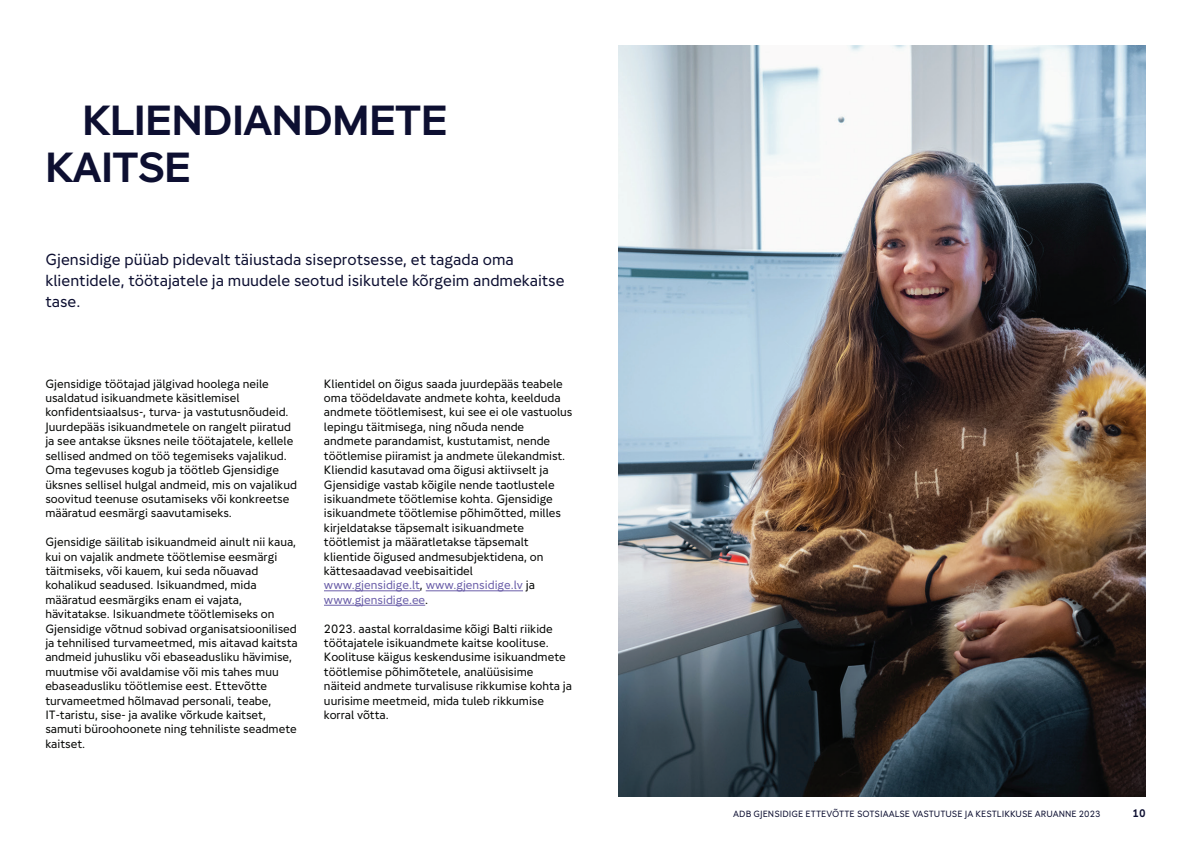
<style>
.page{position:relative;width:1191px;height:842px;background:#fff}
.page>*{position:absolute;margin:0;border:0;box-sizing:border-box;transform-origin:0 0}
.t1{font:42px/46.2px "Gjensidige Display";color:#0d0f31}
.t2{font:16px/21px "Gjensidige Type";color:#0d0f31}
.t3{font:12px/14.4px "Gjensidige Type";color:#040503}
.t4{font:700 11px "Gjensidige Type";color:#0d0f31}
.t5{font:9px "Gjensidige Type";color:#0d0f31}
.s1{color:#6b5fa9}
</style>
<div class="page">
<img style="left:618px;top:45px;width:527px;height:752px">
<hr style="left:324px;top:590px;width:96px;height:1px;background:#6b5fa9">
<hr style="left:426px;top:590px;width:97px;height:1px;background:#6b5fa9">
<hr style="left:324px;top:605px;width:101px;height:1px;background:#6b5fa9">
<h1 class="t1" style="left:45px;top:97px;width:403px;text-indent:37px">KLIENDIANDMETE<br>KAITSE</h1>
<h2 class="t2" style="left:45px;top:248px;width:521px">Gjensidige püüab pidevalt täiustada siseprotsesse, et tagada oma klientidele, töötajatele ja muudele seotud isikutele kõrgeim andmekaitse tase.</h2>
<p class="t3" style="left:45px;top:376px;width:253px">Gjensidige töötajad jälgivad hoolega neile usaldatud isikuandmete käsitlemisel konfidentsiaalsus-, turva- ja vastutusnõudeid.<br>Juurdepääs isikuandmetele on rangelt piiratud ja see antakse üksnes neile töötajatele, kellele sellised andmed on töö tegemiseks vajalikud.<br>Oma tegevuses kogub ja töötleb Gjensidige üksnes sellisel hulgal andmeid, mis on vajalikud soovitud teenuse osutamiseks või konkreetse määratud eesmärgi saavutamiseks.</p>
<p class="t3" style="left:45px;top:535px;width:254px">Gjensidige säilitab isikuandmeid ainult nii kaua, kui on vajalik andmete töötlemise eesmärgi täitmiseks, või kauem, kui seda nõuavad kohalikud seadused. Isikuandmed, mida määratud eesmärgiks enam ei vajata, hävitatakse. Isikuandmete töötlemiseks on Gjensidige võtnud sobivad organisatsioonilised ja tehnilised turvameetmed, mis aitavad kaitsta andmeid juhusliku või ebaseadusliku hävimise, muutmise või avaldamise või mis tahes muu ebaseadusliku töötlemise eest. Ettevõtte turvameetmed hõlmavad personali, teabe, IT-taristu, sise- ja avalike võrkude kaitset, samuti büroohoonete ning tehniliste seadmete kaitset.</p>
<p class="t3" style="left:324px;top:376px;width:250px">Klientidel on õigus saada juurdepääs teabele oma töödeldavate andmete kohta, keelduda andmete töötlemisest, kui see ei ole vastuolus lepingu täitmisega, ning nõuda nende andmete parandamist, kustutamist, nende töötlemise piiramist ja andmete ülekandmist.<br>Kliendid kasutavad oma õigusi aktiivselt ja Gjensidige vastab kõigile nende taotlustele isikuandmete töötlemise kohta. Gjensidige isikuandmete töötlemise põhimõtted, milles kirjeldatakse täpsemalt isikuandmete töötlemist ja määratletakse täpsemalt klientide õigused andmesubjektidena, on kättesaadavad veebisaitidel <span class="s1">www.gjensidige.lt</span>, <span class="s1">www.gjensidige.lv</span> ja <span class="s1">www.gjensidige.ee</span>.</p>
<p class="t3" style="left:324px;top:621px;width:250px">2023. aastal korraldasime kõigi Balti riikide töötajatele isikuandmete kaitse koolituse.<br>Koolituse käigus keskendusime isikuandmete töötlemise põhimõtetele, analüüsisime näiteid andmete turvalisuse rikkumise kohta ja uurisime meetmeid, mida tuleb rikkumise korral võtta.</p>
<p class="t5" style="left:733px;top:808px;width:369px">ADB GJENSIDIGE ETTEVÕTTE SOTSIAALSE VASTUTUSE JA KESTLIKKUSE ARUANNE 2023</p>
<p class="t4" style="left:1132px;top:806px;width:15px">10</p>
</div>
